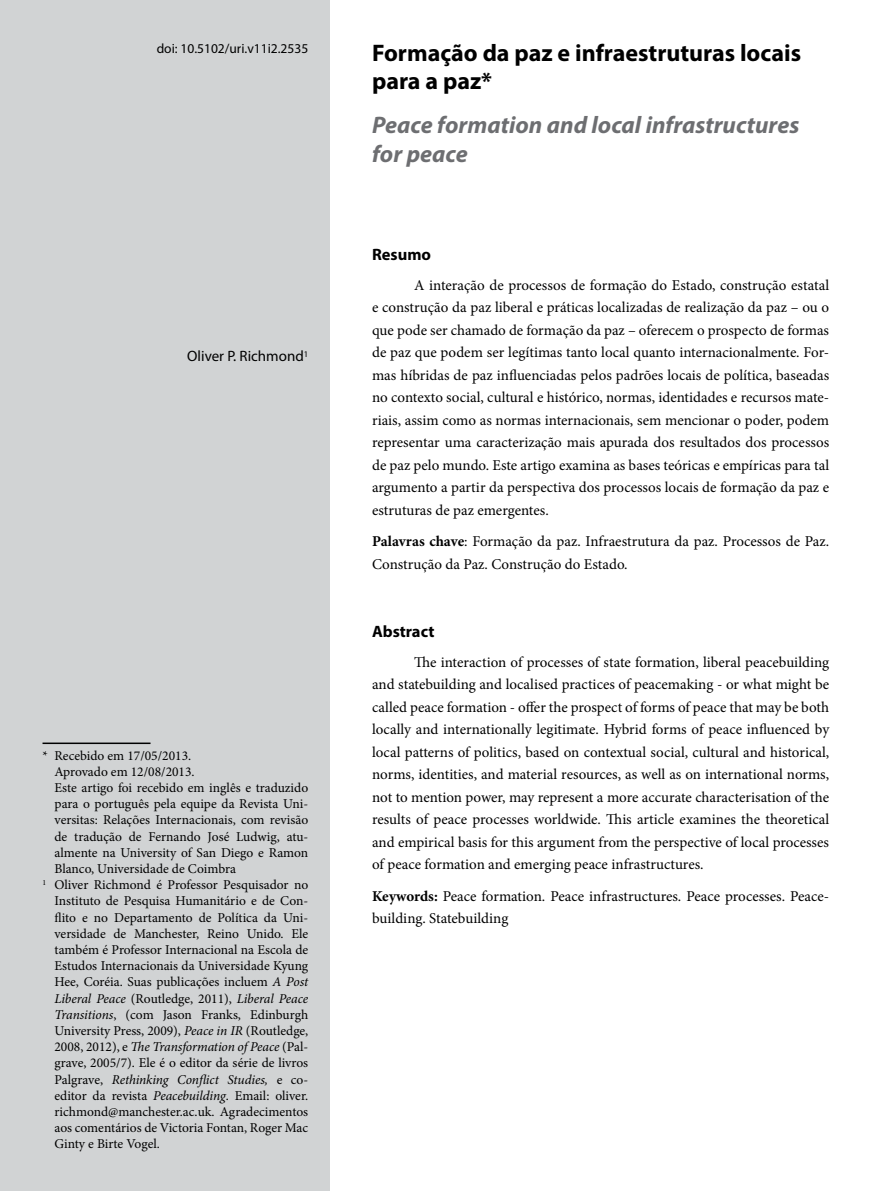
<style>
.page{position:relative;width:893px;height:1191px;background:#fff}
.page>*{position:absolute;margin:0;border:0;box-sizing:border-box;transform-origin:0 0}
.t1{font:italic 700 24px/28.8px "Myriad Pro";color:#6d6e71}
.t2{font:700 24px/28.8px "Myriad Pro";color:#000}
.t3{font:700 16.5px "Myriad Pro";color:#000}
.t4{font:15px/22.5px "Minion Pro";color:#000;text-align:justify}
.t5{font:15px "Myriad Pro";color:#000}
.t6{font:13.5px "Minion Pro";color:#000}
.t7{font:italic 13.5px "Minion Pro";letter-spacing:-.01em;color:#000}
.t8{font:13.5px "Myriad Pro";color:#000}
.s1{font-style:italic}
.s2{font-style:normal}
.s3{font-weight:700}
</style>
<div class="page">
<div style="left:0;top:0;width:330px;height:1191px;background:#d1d3d4"></div>
<hr style="left:43px;top:742px;width:108px;height:2px;background:#000">
<p class="t8" style="left:157px;top:40px;width:153px">doi: 10.5102/uri.v11i2.2535</p>
<h1 class="t2" style="left:372px;top:37px;width:431px">Formação da paz e infraestruturas locais para a paz*</h1>
<h1 class="t1" style="left:372px;top:110px;width:429px">Peace formation and local infrastructures for peace</h1>
<p class="t5" style="left:187px;top:347px;width:122px">Oliver P. Richmond<sup>1</sup></p>
<p class="t6" style="left:43px;top:746px;width:150px">* Recebido em 17/05/2013.</p>
<p class="t6" style="left:55px;top:762px;width:142px">Aprovado em 12/08/2013.</p>
<p class="t6" style="left:55px;top:778px;width:255px">Este artigo foi recebido em inglês e traduzido</p>
<p class="t6" style="left:55px;top:794px;width:255px">para o português pela equipe da Revista Uni-</p>
<p class="t6" style="left:55px;top:811px;width:255px">versitas: Relações Internacionais, com revisão</p>
<p class="t6" style="left:55px;top:827px;width:255px">de tradução de Fernando José Ludwig, atu-</p>
<p class="t6" style="left:55px;top:843px;width:255px">almente na University of San Diego e Ramon</p>
<p class="t6" style="left:55px;top:859px;width:183px">Blanco, Universidade de Coimbra</p>
<p class="t6" style="left:43px;top:875px;width:267px"><sup>1</sup> Oliver Richmond é Professor Pesquisador no</p>
<p class="t6" style="left:55px;top:892px;width:255px">Instituto de Pesquisa Humanitário e de Con-</p>
<p class="t6" style="left:55px;top:908px;width:255px">flito e no Departamento de Política da Uni-</p>
<p class="t6" style="left:55px;top:924px;width:255px">versidade de Manchester, Reino Unido. Ele</p>
<p class="t6" style="left:55px;top:940px;width:255px">também é Professor Internacional na Escola de</p>
<p class="t6" style="left:55px;top:956px;width:255px">Estudos Internacionais da Universidade Kyung</p>
<p class="t6" style="left:55px;top:973px;width:255px">Hee, Coréia. Suas publicações incluem <span class="s1">A Post</span></p>
<p class="t7" style="left:55px;top:989px;width:255px">Liberal Peace <span class="s2">(Routledge, 2011),</span> Liberal Peace</p>
<p class="t6" style="left:55px;top:1005px;width:255px"><span class="s1">Transitions</span>, (com Jason Franks, Edinburgh</p>
<p class="t6" style="left:55px;top:1021px;width:255px">University Press, 2009), <span class="s1">Peace in IR</span> (Routledge,</p>
<p class="t7" style="left:55px;top:1037px;width:255px"><span class="s2">2008, 2012), e</span> The Transformation of Peace <span class="s2">(Pal-</span></p>
<p class="t6" style="left:55px;top:1054px;width:255px">grave, 2005/7). Ele é o editor da série de livros</p>
<p class="t7" style="left:55px;top:1070px;width:255px"><span class="s2">Palgrave,</span> Rethinking Conflict Studies, <span class="s2">e co-</span></p>
<p class="t6" style="left:55px;top:1086px;width:255px">editor da revista <span class="s1">Peacebuilding</span>. Email: oliver.</p>
<p class="t6" style="left:55px;top:1102px;width:255px">richmond@manchester.ac.uk. Agradecimentos</p>
<p class="t6" style="left:55px;top:1118px;width:255px">aos comentários de Victoria Fontan, Roger Mac</p>
<p class="t6" style="left:55px;top:1135px;width:107px">Ginty e Birte Vogel.</p>
<p class="t3" style="left:372px;top:243px;width:60px">Resumo</p>
<p class="t4" style="left:372px;top:274px;width:459px;text-indent:42px">A interação de processos de formação do Estado, construção estatal e construção da paz liberal e práticas localizadas de realização da paz – ou o que pode ser chamado de formação da paz – oferecem o prospecto de formas de paz que podem ser legítimas tanto local quanto internacionalmente. For&shy;mas híbridas de paz influenciadas pelos padrões locais de política, baseadas no contexto social, cultural e histórico, normas, identidades e recursos mate&shy;riais, assim como as normas internacionais, sem mencionar o poder, podem representar uma caracterização mais apurada dos resultados dos processos de paz pelo mundo. Este artigo examina as bases teóricas e empíricas para tal argumento a partir da perspectiva dos processos locais de formação da paz e estruturas de paz emergentes.</p>
<p class="t4" style="left:372px;top:530px;width:459px"><span class="s3">Palavras chave</span>: Formação da paz. Infraestrutura da paz. Processos de Paz.<br>Construção da Paz. Construção do Estado.</p>
<p class="t3" style="left:372px;top:620px;width:64px">Abstract</p>
<p class="t4" style="left:372px;top:651px;width:459px;text-indent:42px">The interaction of processes of state formation, liberal peacebuilding and statebuilding and localised practices of peacemaking - or what might be called peace formation - offer the prospect of forms of peace that may be both locally and internationally legitimate. Hybrid forms of peace influenced by local patterns of politics, based on contextual social, cultural and historical, norms, identities, and material resources, as well as on international norms, not to mention power, may represent a more accurate characterisation of the results of peace processes worldwide. This article examines the theoretical and empirical basis for this argument from the perspective of local processes of peace formation and emerging peace infrastructures.</p>
<p class="t4" style="left:372px;top:885px;width:459px"><span class="s3">Keywords:</span> Peace formation. Peace infrastructures. Peace processes. Peace&shy;building. Statebuilding</p>
</div>
